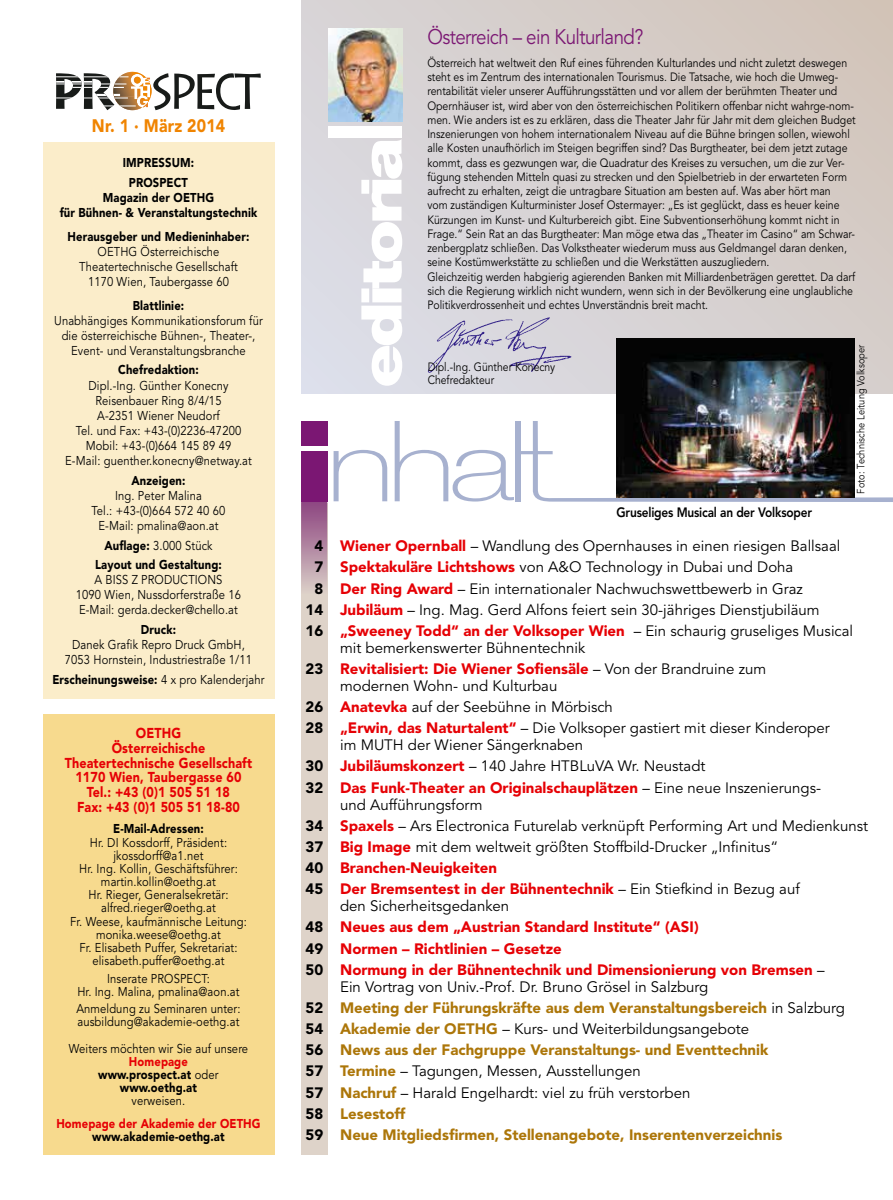
<style>
.page{position:relative;width:893px;height:1200px;background:#fff}
.page>*{position:absolute;margin:0;border:0;box-sizing:border-box;transform-origin:0 0}
.t1{font:21px "Avenir";letter-spacing:-.03em;color:#7b1773;scale:.89 1}
.t2{font:900 18px "Avenir";letter-spacing:.01em;color:#f08400;scale:.88 1}
.t3{font:15px/21.1px "Avenir";color:#000}
.t4{font:900 15px/21.1px "Avenir";color:#ac7609}
.t5{font:900 15px/21.1px "Avenir";color:#e60005}
.t6{font:900 14.25px/14.7px "Avenir";letter-spacing:.01em;color:#e60005;text-align:center;scale:.88 1}
.t7{font:800 13.5px "Avenir";letter-spacing:-.015em;color:#000;scale:.88 1}
.t8{font:12.75px/15.1px "Avenir";letter-spacing:.01em;color:#000;text-align:center;scale:.88 1}
.t9{font:900 12.75px/19.4px "Avenir";letter-spacing:.01em;color:#000;text-align:center;scale:.88 1}
.t10{font:900 12.75px "Avenir";letter-spacing:.01em;color:#e60005;scale:.88 1}
.t11{font:12px/14.2px "Avenir";color:#000;scale:.88 1}
.t12{font:12px/13.5px "Avenir";color:#000;scale:.87 1}
.t13{font:10.5px "Avenir";letter-spacing:.01em;color:#000;scale:.88 1}
.s1{font-weight:400}
.s2{color:#e60005}
.s3{font-weight:900}
.s4{font-weight:900;color:#e60005}
.s5{color:#000}
.s6{font-weight:400;color:#000}
</style>
<div class="page">
<div style="left:301px;top:503px;width:26px;height:651px;background:#ded3c9"></div>
<svg style="left:301px;top:501px;width:26px;height:87px;background:#b083a0"></svg>
<div style="left:301px;top:421px;width:26px;height:24px;background:#7b1773"></div>
<svg style="left:520px;top:421px;width:373px;height:81px"></svg>
<div style="left:516px;top:421px;width:5px;height:80px;background:#a7b1cf"></div>
<svg style="left:395px;top:421px;width:119px;height:80px"></svg>
<svg style="left:334px;top:450px;width:53px;height:51px"></svg>
<div style="left:301px;top:450px;width:26px;height:51px;background:#7b1773"></div>
<div style="left:301px;top:0;width:592px;height:393px;background:linear-gradient(to right,#dad9e0,#d3c8c0)"></div>
<img style="left:408px;top:315px;width:180px;height:68px">
<img style="left:329px;top:28px;width:73px;height:94px">
<div style="left:43px;top:142px;width:231px;height:556px;background:#fbedca"></div>
<div style="left:43px;top:713px;width:231px;height:440px;background:#f7da8e"></div>
<svg style="left:56px;top:72px;width:205px;height:38px"></svg>
<div style="left:328px;top:126px;width:74px;height:12px;background:#fff"></div>
<svg style="left:361px;top:139px;width:41px;height:246px"></svg>
<img style="left:617px;top:338px;width:238px;height:159px">
<h2 class="t2" style="left:92px;top:115px;width:153px">Nr. 1 · März 2014</h2>
<p class="t9" style="left:123px;top:153px;width:83px">IMPRESSUM:<br>PROSPECT</p>
<p class="t9" style="left:60px;top:189px;width:226px;line-height:15.1px">Magazin der OETHG<br>für Bühnen- &amp; Veranstaltungstechnik</p>
<p class="t9" style="left:68px;top:226px;width:208px">Herausgeber und Medieninhaber:</p>
<p class="t8" style="left:79px;top:244px;width:182px">OETHG Österreichische<br>Theatertechnische Gesellschaft<br>1170 Wien, Taubergasse 60</p>
<p class="t9" style="left:133px;top:295px;width:60px">Blattlinie:</p>
<p class="t8" style="left:54px;top:313px;width:239px">Unabhängiges Kommunikationsforum für die österreichische Bühnen-, Theater-,<br>Event- und Veranstaltungsbranche</p>
<p class="t9" style="left:118px;top:360px;width:93px">Chefredaktion:</p>
<p class="t8" style="left:65px;top:378px;width:214px">Dipl.-Ing. Günther Konecny<br>Reisenbauer Ring 8/4/15<br>A-2351 Wiener Neudorf<br>Tel. und Fax: +43-(0)2236-47200<br>Mobil: +43-(0)664 145 89 49<br>E-Mail: guenther.konecny@netway.at</p>
<p class="t9" style="left:132px;top:470px;width:63px">Anzeigen:</p>
<p class="t8" style="left:92px;top:488px;width:154px">Ing. Peter Malina<br>Tel.: +43-(0)664 572 40 60<br>E-Mail: pmalina@aon.at</p>
<p class="t9" style="left:95px;top:535px;width:146px">Auflage: <span class="s1">3.000 Stück<br></span>Layout und Gestaltung:</p>
<p class="t8" style="left:76px;top:572px;width:189px">A BISS Z PRODUCTIONS<br>1090 Wien, Nussdorferstraße 16<br>E-Mail: gerda.decker@chello.at</p>
<p class="t9" style="left:141px;top:619px;width:41px">Druck:</p>
<p class="t8" style="left:65px;top:637px;width:214px">Danek Grafik Repro Druck GmbH,<br>7053 Hornstein, Industriestraße 1/11</p>
<p class="t9" style="left:52px;top:669px;width:243px">Erscheinungsweise: <span class="s1">4 x pro Kalenderjahr</span></p>
<p class="t6" style="left:65px;top:725px;width:214px">OETHG<br>Österreichische<br>Theatertechnische Gesellschaft<br>1170 Wien, Taubergasse 60<br>Tel.: +43 (0)1 505 51 18<br>Fax: +43 (0)1 505 51 18-80</p>
<p class="t9" style="left:113px;top:818px;width:104px">E-Mail-Adressen:</p>
<p class="t8" style="left:70px;top:835px;width:202px;line-height:13.2px">Hr. DI Kossdorff, Präsident: jkossdorff@a1.net<br>Hr. Ing. Kollin, Geschäftsführer: martin.kollin@oethg.at<br>Hr. Rieger, Generalsekretär: alfred.rieger@oethg.at<br>Fr. Weese, kaufmännische Leitung: monika.weese@oethg.at<br>Fr. Elisabeth Puffer, Sekretariat: elisabeth.puffer@oethg.at</p>
<p class="t8" style="left:107px;top:970px;width:59px">Inserate prospect</p>
<p class="t8" style="left:77px;top:971px;width:186px;line-height:13.2px;text-align:left;text-indent:129px">:<br>Hr. Ing. Malina, pmalina@aon.at</p>
<p class="t8" style="left:76px;top:1002px;width:188px;line-height:13.2px;text-align:left">Anmeldung zu Seminaren unter: ausbildung@akademie-oethg.at</p>
<p class="t8" style="left:69px;top:1040px;width:205px">Weiters möchten wir Sie auf unsere</p>
<p class="t9" style="left:98px;top:1054px;width:138px;line-height:13.2px"><span class="s2">Homepage </span>www.prospect.at <span class="s1">oder </span>www.oethg.at</p>
<p class="t8" style="left:132px;top:1093px;width:63px">verweisen.</p>
<p class="t10" style="left:56px;top:1115px;width:234px">Homepage der Akademie der OETHG</p>
<p class="t9" style="left:92px;top:1126px;width:152px">www.akademie-oethg.at</p>
<h1 class="t1" style="left:427px;top:25px;width:244px">Österreich – ein Kulturland?</h1>
<p class="t11" style="left:427px;top:56px;width:488px">Österreich hat weltweit den Ruf eines führenden Kulturlandes und nicht zuletzt deswegen steht es im Zentrum des internationalen Tourismus. Die Tatsache, wie hoch die Umweg&shy;rentabilität vieler unserer Aufführungsstätten und vor allem der berühmten Theater und Opernhäuser ist, wird aber von den österreichischen Politikern offenbar nicht wahrge-nom&shy;men. Wie anders ist es zu erklären, dass die Theater Jahr für Jahr mit dem gleichen Budget Inszenierungen von hohem internationalem Niveau auf die Bühne bringen sollen, wiewohl alle Kosten unaufhörlich im Steigen begriffen sind? Das Burgtheater, bei dem jetzt zutage kommt, dass es gezwungen war, die Quadratur des Kreises zu versuchen, um die zur Ver&shy;fügung stehenden Mitteln quasi zu strecken und den Spielbetrieb in der erwarteten Form aufrecht zu erhalten, zeigt die untragbare Situation am besten auf. Was aber hört man<br>vom zuständigen Kulturminister Josef Ostermayer: „Es ist geglückt, dass es heuer keine Kürzungen im Kunst- und Kulturbereich gibt. Eine Subventionserhöhung kommt nicht in Frage.“ Sein Rat an das Burgtheater: Man möge etwa das „Theater im Casino“ am Schwar&shy;zenbergplatz schließen. Das Volkstheater wiederum muss aus Geldmangel daran denken, seine Kostümwerkstätte zu schließen und die Werkstätten auszugliedern.<br>Gleichzeitig werden habgierig agierenden Banken mit Milliardenbeträgen gerettet. Da darf sich die Regierung wirklich nicht wundern, wenn sich in der Bevölkerung eine unglaubliche Politikverdrossenheit und echtes Unverständnis breit macht.</p>
<p class="t12" style="left:428px;top:360px;width:148px">Dipl.-Ing. Günther Konecny<br>Chefredakteur</p>
<p class="t7" style="left:617px;top:504px;width:224px">Gruseliges Musical an der Volksoper</p>
<p class="t13" style="left:855px;top:493px;width:171px;rotate:-90deg">Foto: Technische Leitung Volksoper</p>
<p class="t3" style="left:314px;top:535px;width:527px"><span class="s3">4</span> <span class="s4">Wiener Opernball</span> – Wandlung des Opernhauses in einen riesigen Ballsaal</p>
<p class="t3" style="left:314px;top:557px;width:480px"><span class="s3">7</span> <span class="s4">Spektakuläre Lichtshows</span> von A&amp;O Technology in Dubai und Doha</p>
<p class="t3" style="left:314px;top:578px;width:490px"><span class="s3">8</span> <span class="s4">Der Ring Award</span> – Ein internationaler Nachwuchswettbewerb in Graz</p>
<p class="t3" style="left:306px;top:599px;width:516px"><span class="s3">14</span> <span class="s4">Jubiläum</span> – Ing. Mag. Gerd Alfons feiert sein 30-jähriges Dienstjubiläum</p>
<p class="t5" style="left:306px;top:620px;width:549px"><span class="s5">16</span> „Sweeney Todd“ an der Volksoper Wien <span class="s6">– Ein schaurig gruseliges Musical</span></p>
<p class="t3" style="left:306px;top:637px;width:462px;text-indent:34px">mit bemerkenswerter Bühnentechnik<br><span class="s3">23</span> <span class="s4">Revitalisiert: Die Wiener Sofiensäle</span> – Von der Brandruine zum</p>
<p class="t3" style="left:306px;top:675px;width:526px;text-indent:34px">modernen Wohn- und Kulturbau<br><span class="s3">26</span> <span class="s4">Anatevka</span> auf der Seebühne in Mörbisch<br><span class="s3">28</span> <span class="s4">„Erwin, das Naturtalent“</span> – Die Volksoper gastiert mit dieser Kinderoper</p>
<p class="t3" style="left:306px;top:734px;width:517px;text-indent:34px">im MUTH der Wiener Sängerknaben<br><span class="s3">30</span> <span class="s4">Jubiläumskonzert</span> – 140 Jahre HTBLuVA Wr. Neustadt<br><span class="s3">32</span> <span class="s4">Das Funk-Theater an Originalschauplätzen</span> – Eine neue Inszenierungs-</p>
<p class="t3" style="left:306px;top:794px;width:564px;text-indent:34px">und Aufführungsform<br><span class="s3">34</span> <span class="s4">Spaxels</span> – Ars Electronica Futurelab verknüpft Performing Art und Medienkunst <span class="s3">37</span> <span class="s4">Big Image</span> mit dem weltweit größten Stoffbild-Drucker „Infinitus“<br><span class="s3">40</span> <span class="s4">Branchen-Neuigkeiten<br></span><span class="s3">45</span> <span class="s4">Der Bremsentest in der Bühnentechnik</span> – Ein Stiefkind in Bezug auf</p>
<p class="t5" style="left:306px;top:895px;width:521px;text-indent:34px"><span class="s6">den Sicherheitsgedanken<br></span><span class="s5">48</span> Neues aus dem „Austrian Standard Institute“ (ASI)<br><span class="s5">49</span> Normen – Richtlinien – Gesetze<br><span class="s5">50</span> Normung in der Bühnentechnik und Dimensionierung von Bremsen <span class="s6">–</span></p>
<p class="t4" style="left:306px;top:975px;width:541px;text-indent:34px"><span class="s6">Ein Vortrag von Univ.-Prof. Dr. Bruno Grösel in Salzburg<br></span><span class="s5">52</span> Meeting der Führungskräfte aus dem Veranstaltungsbereich <span class="s6">in Salzburg </span><span class="s5">54</span> Akademie der OETHG <span class="s6">– Kurs- und Weiterbildungsangebote<br></span><span class="s5">56</span> News aus der Fachgruppe Veranstaltungs- und Eventtechnik<br><span class="s5">57</span> Termine <span class="s6">– Tagungen, Messen, Ausstellungen<br></span><span class="s5">57</span> Nachruf <span class="s6">– Harald Engelhardt: viel zu früh verstorben<br></span><span class="s5">58</span> Lesestoff<br><span class="s5">59</span> Neue Mitgliedsfirmen, Stellenangebote, Inserentenverzeichnis</p>
</div>
